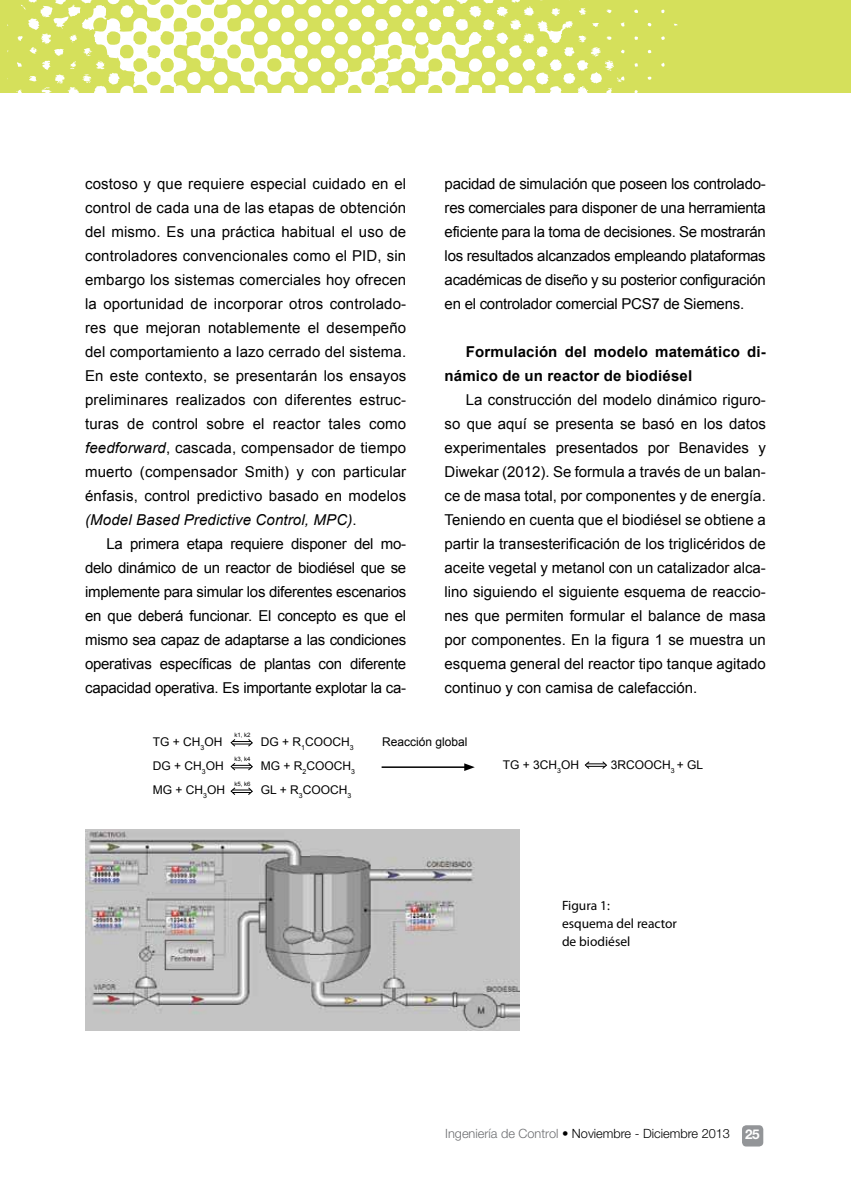
<style>
.page{position:relative;width:851px;height:1191px;background:#fff}
.page>*{position:absolute;margin:0;border:0;box-sizing:border-box;transform-origin:0 0}
.t1{font:15px/24px "Arial";letter-spacing:-.01em;color:#000;text-align:justify}
.t2{font:700 15px/24px "Arial";letter-spacing:.01em;color:#000}
.t3{font:13.5px/18px "Myriad Pro";color:#000}
.t4{font:300 12.75px "Helvetica Neue LT Std";color:#000}
.t5{font:12px "Arial";color:#000}
.t6{font:6.9px "Arial";color:#000}
.t7{font:6px "Arial";color:#000}
.s1{font-style:italic}
.s2{color:#6d6e71}
.s3{font-weight:700;font-size:13.5px;color:#fff}
</style>
<div class="page">
<div style="left:741px;top:1125px;width:22px;height:21px;background:#939598;border-radius:4px"></div>
<hr style="left:0;top:0;width:1px;height:93px;background:#d5e05b">
<div style="left:2px;top:0;width:848px;height:92px;background:#d5e05b"></div>
<svg style="left:661px;top:9px;width:4px;height:5px"></svg>
<svg style="left:634px;top:9px;width:4px;height:4px"></svg>
<svg style="left:647px;top:23px;width:4px;height:4px"></svg>
<svg style="left:661px;top:36px;width:4px;height:4px"></svg>
<svg style="left:634px;top:36px;width:4px;height:4px"></svg>
<svg style="left:661px;top:63px;width:4px;height:4px"></svg>
<svg style="left:634px;top:63px;width:4px;height:4px"></svg>
<svg style="left:647px;top:76px;width:5px;height:4px"></svg>
<svg style="left:16px;top:0;width:609px;height:93px"></svg>
<svg style="left:230px;top:739px;width:23px;height:8px"></svg>
<svg style="left:230px;top:763px;width:23px;height:8px"></svg>
<svg style="left:584px;top:761px;width:23px;height:8px"></svg>
<svg style="left:230px;top:787px;width:23px;height:8px"></svg>
<hr style="left:381px;top:766px;width:85px;height:2px;background:#000">
<svg style="left:464px;top:763px;width:10px;height:8px"></svg>
<img style="left:85px;top:829px;width:434px;height:201px">
<p class="t1" style="left:85px;top:171px;width:323px">costoso y que requiere especial cuidado en el control de cada una de las etapas de obtención del mismo. Es una práctica habitual el uso de controladores convencionales como el PID, sin embargo los sistemas comerciales hoy ofrecen la oportunidad de incorporar otros controlado&shy;res que mejoran notablemente el desempeño del comportamiento a lazo cerrado del sistema.<br>En este contexto, se presentarán los ensayos preliminares realizados con diferentes estruc&shy;turas de control sobre el reactor tales como <span class="s1">feedforward</span>, cascada, compensador de tiempo muerto (compensador Smith) y con particular énfasis, control predictivo basado en modelos <span class="s1">(Model Based Predictive Control, MPC)</span>.</p>
<p class="t1" style="left:85px;top:531px;width:322px;text-indent:21px">La primera etapa requiere disponer del mo&shy;delo dinámico de un reactor de biodiésel que se implemente para simular los diferentes escenarios en que deberá funcionar. El concepto es que el mismo sea capaz de adaptarse a las condiciones operativas específicas de plantas con diferente capacidad operativa. Es importante explotar la ca-</p>
<p class="t1" style="left:444px;top:171px;width:322px">pacidad de simulación que poseen los controlado&shy;res comerciales para disponer de una herramienta eficiente para la toma de decisiones. Se mostrarán los resultados alcanzados empleando plataformas académicas de diseño y su posterior configuración en el controlador comercial PCS7 de Siemens.</p>
<p class="t2" style="left:444px;top:340px;width:323px;text-indent:21px">Formulación del modelo matemático di&shy;námico de un reactor de biodiésel</p>
<p class="t1" style="left:444px;top:387px;width:323px;text-indent:21px">La construcción del modelo dinámico riguro&shy;so que aquí se presenta se basó en los datos experimentales presentados por Benavides y Diwekar (2012). Se formula a través de un balan&shy;ce de masa total, por componentes y de energía.<br>Teniendo en cuenta que el biodiésel se obtiene a partir la transesterificación de los triglicéridos de aceite vegetal y metanol con un catalizador alca&shy;lino siguiendo el siguiente esquema de reaccio&shy;nes que permiten formular el balance de masa por componentes. En la figura 1 se muestra un esquema general del reactor tipo tanque agitado continuo y con camisa de calefacción.</p>
<p class="t7" style="left:234px;top:731px;width:18px">k1, k2</p>
<p class="t5" style="left:153px;top:733px;width:71px">TG + CH<sub>3</sub>OH</p>
<p class="t5" style="left:261px;top:733px;width:94px">DG + R<sub>1</sub>COOCH<sub>3</sub></p>
<p class="t5" style="left:153px;top:757px;width:60px">dg + ch<sub>3</sub>oh</p>
<p class="t5" style="left:261px;top:757px;width:56px">mg + r<sub>2</sub>cooch</p>
<p class="t6" style="left:351px;top:766px;width:5px">3</p>
<p class="t5" style="left:153px;top:781px;width:74px">MG + CH<sub>3</sub>OH</p>
<p class="t5" style="left:261px;top:781px;width:92px">GL + R<sub>3</sub>COOCH<sub>3</sub></p>
<p class="t7" style="left:234px;top:755px;width:18px">k3, k4</p>
<p class="t7" style="left:234px;top:779px;width:18px">k5, k6</p>
<p class="t5" style="left:382px;top:733px;width:87px">Reacción global</p>
<p class="t5" style="left:503px;top:756px;width:78px">TG + 3CH<sub>3</sub>OH</p>
<p class="t5" style="left:611px;top:756px;width:94px">3RCOOCH<sub>3</sub> + GL</p>
<p class="t3" style="left:562px;top:896px;width:116px">Figura 1:<br>esquema del reactor de biodiésel</p>
<p class="t4" style="left:445px;top:1125px;width:316px"><span class="s2">Ingeniería de Control</span> • Noviembre - Diciembre 2013 <span class="s3">25</span></p>
</div>
